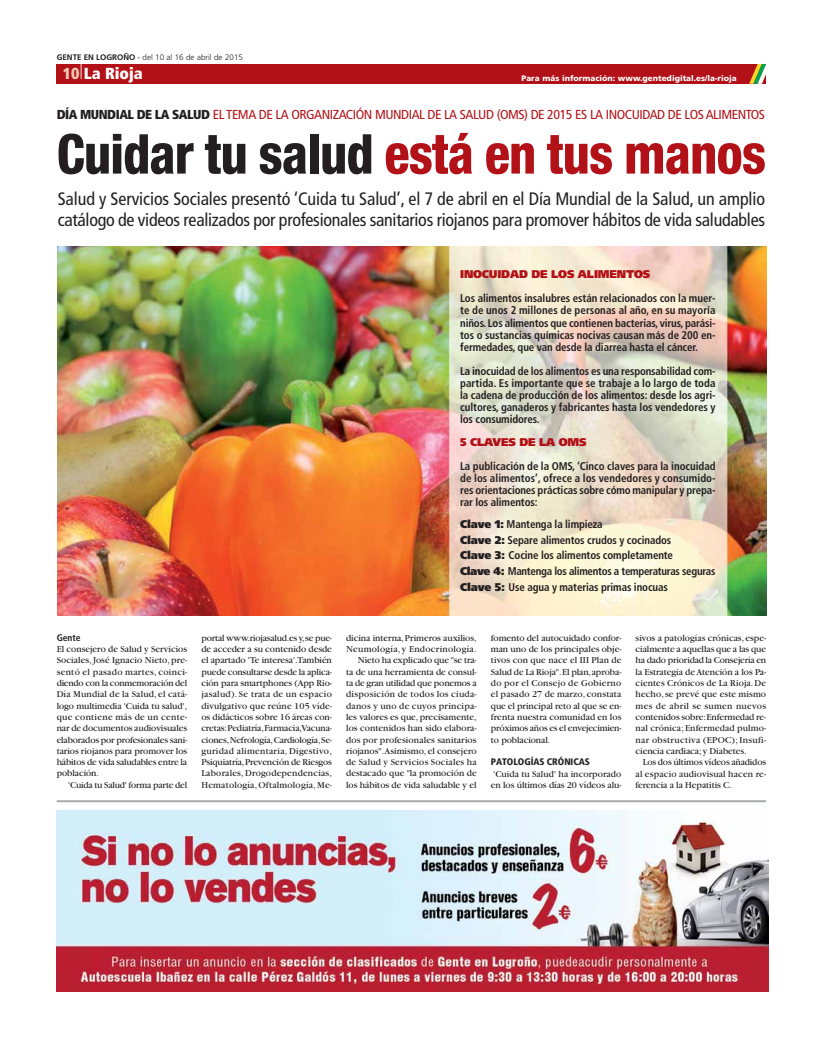
<style>
.page{position:relative;width:823px;height:1049px;background:#fff}
.page>*{position:absolute;margin:0;border:0;box-sizing:border-box;transform-origin:0 0}
.t1{font:800 condensed 55px "Helvetica Neue";letter-spacing:-.015em;color:#b21117;scale:.95 1}
.t2{font:condensed 18px/21px "Frutiger";letter-spacing:-.015em;color:#231f20}
.t3{font:900 condensed 16px "Frutiger";color:#fff}
.t4{font:condensed 13px "Frutiger";letter-spacing:-.035em;color:#b21117;scale:1.07 1}
.t5{font:700 condensed 11.2px/12.2px "Frutiger";letter-spacing:-.01em;color:#231f20;text-align:justify}
.t6{font:900 11.2px "Frutiger";letter-spacing:-.015em;color:#b31117}
.t7{font:9.5px/11.3px "Garamond";color:#231f20;text-align:justify}
.t8{font:9.5px "Garamond";letter-spacing:-.02em;color:#231f20}
.t9{font:900 condensed 9.5px "Frutiger";letter-spacing:-.005em;color:#231f20}
.t10{font:700 condensed 9.5px "Frutiger";letter-spacing:-.005em;color:#231f20}
.t11{font:900 8px "Frutiger";color:#fff}
.t12{font:300 8px "Frutiger";color:#231f20}
.s1{font-weight:700}
.s2{color:#efc6b6}
.s3{font-weight:900;color:#231f20}
.s4{color:#231f20}
.s5{font-weight:900;font-stretch:normal}
</style>
<div class="page">
<div style="left:57px;top:64px;width:708px;height:20px;background:#b21117"></div>
<svg style="left:749px;top:64px;width:16px;height:20px"></svg>
<img style="left:58px;top:246px;width:707px;height:369px">
<img style="left:57px;top:810px;width:711px;height:181px">
<hr style="left:57px;top:800px;width:708px;height:2px;background:#a7a9ac">
<p class="t12" style="left:57px;top:54px;width:188px"><span class="s1">GENTE EN LOGROÑO ·</span> del 10 al 16 de abril de 2015</p>
<h3 class="t3" style="left:63px;top:67px;width:82px"><span class="s2">10</span><sup>|</sup>La Rioja</h3>
<p class="t11" style="left:521px;top:75px;width:217px">Para más información: www.gentedigital.es/la-rioja</p>
<h3 class="t4" style="left:57px;top:109px;width:663px"><span class="s3">DÍA MUNDIAL DE LA SALUD</span> EL TEMA DE LA ORGANIZACIÓN MUNDIAL DE LA SALUD (OMS) DE 2015 ES LA INOCUIDAD DE LOS ALIMENTOS</h3>
<h1 class="t1" style="left:57px;top:134px;width:747px"><span class="s4">Cuidar tu salud</span> está en tus manos</h1>
<h2 class="t2" style="left:58px;top:190px;width:708px">Salud y Servicios Sociales presentó ‘Cuida tu Salud’, el 7 de abril en el Día Mundial de la Salud, un amplio catálogo de videos realizados por profesionales sanitarios riojanos para promover hábitos de vida saludables</h2>
<p class="t6" style="left:460px;top:270px;width:191px">INOCUIDAD DE LOS ALIMENTOS</p>
<p class="t5" style="left:460px;top:293px;width:257px">Los alimentos insalubres están relacionados con la muer&shy;te de unos 2 millones de personas al año, en su mayoría niños. Los alimentos que contienen bacterias, virus, parási&shy;tos o sustancias químicas nocivas causan más de 200 en&shy;fermedades, que van desde la diarrea hasta el cáncer.</p>
<p class="t5" style="left:460px;top:365px;width:257px">La inocuidad de los alimentos es una responsabilidad com&shy;partida. Es importante que se trabaje a lo largo de toda la cadena de producción de los alimentos: desde los agri&shy;cultores, ganaderos y fabricantes hasta los vendedores y los consumidores.</p>
<p class="t6" style="left:460px;top:437px;width:128px">5 CLAVES DE LA OMS</p>
<p class="t5" style="left:460px;top:460px;width:257px">La publicación de la OMS, ‘Cinco claves para la inocuidad de los alimentos’, ofrece a los vendedores y consumido&shy;res orientaciones prácticas sobre cómo manipular y prepa&shy;rar los alimentos:</p>
<p class="t5" style="left:460px;top:517px;width:257px;line-height:15.9px;text-align:left"><span class="s5">Clave 1:</span> Mantenga la limpieza<br><span class="s5">Clave 2:</span> Separe alimentos crudos y cocinados<br><span class="s5">Clave 3:</span> Cocine los alimentos completamente<br><span class="s5">Clave 4:</span> Mantenga los alimentos a temperaturas seguras <span class="s5">Clave 5:</span> Use agua y materias primas inocuas</p>
<p class="t10" style="left:57px;top:634px;width:25px">Gente</p>
<p class="t7" style="left:57px;top:644px;width:132px">El consejero de Salud y Servicios Sociales, José Ignacio Nieto, pre&shy;sentó el pasado martes, coinci&shy;diendo con la conmemoración del Día Mundial de la Salud,el catá&shy;logo multimedia 'Cuida tu salud', que contiene más de un cente&shy;nar de documentos audiovisuales elaborados por profesionales sani&shy;tarios riojanos para promover los hábitos de vida saludables entre la población.</p>
<p class="t8" style="left:68px;top:781px;width:120px">'Cuida tu Salud' forma parte del</p>
<p class="t7" style="left:201px;top:633px;width:132px">portal www.riojasalud.es y,se pue&shy;de acceder a su contenido desde el apartado 'Te interesa'.También puede consultarse desde la aplica&shy;ción para smartphones (App Rio&shy;jasalud). Se trata de un espacio divulgativo que reúne 105 víde&shy;os didácticos sobre 16 áreas con&shy;cretas:Pediatría,Farmacia,Vacuna&shy;ciones,Nefrología,Cardiología,Se&shy;guridad alimentaria, Digestivo, Psiquiatría,Prevención de Riesgos Laborales, Drogodependencias, Hematología,Oftalmología,Me-</p>
<p class="t7" style="left:346px;top:633px;width:132px;text-align:right">dicina interna,Primeros auxilios,<br>Neumología,y Endocrinología.<br>Nieto ha explicado que "se tra-<br>ta de una herramienta de consul&shy;ta de gran utilidad que ponemos a disposición de todos los ciuda&shy;danos y uno de cuyos principa&shy;les valores es que,precisamente, los contenidos han sido elabora&shy;dos por profesionales sanitarios riojanos".Asimismo,el consejero de Salud y Servicios Sociales ha destacado que "la promoción de los hábitos de vida saludable y el</p>
<p class="t7" style="left:490px;top:633px;width:132px">fomento del autocuidado confor&shy;man uno de los principales obje&shy;tivos con que nace el III Plan de Salud de La Rioja".El plan,aproba&shy;do por el Consejo de Gobierno el pasado 27 de marzo,constata que el principal reto al que se en&shy;frenta nuestra comunidad en los próximos años es el envejecimien&shy;to poblacional.</p>
<p class="t9" style="left:490px;top:758px;width:101px">PATOLOGÍAS CRÓNICAS</p>
<p class="t7" style="left:490px;top:769px;width:132px">'Cuida tu Salud' ha incorporado en los últimos días 20 vídeos alu-</p>
<p class="t7" style="left:635px;top:633px;width:132px">sivos a patologías crónicas,espe&shy;cialmente a aquellas que a las que ha dado prioridad la Consejería en la Estrategia de Atención a los Pa&shy;cientes Crónicos de La Rioja.De hecho, se prevé que este mismo mes de abril se sumen nuevos contenidos sobre:Enfermedad re&shy;nal crónica; Enfermedad pulmo&shy;nar obstructiva (EPOC); Insufi&shy;ciencia cardiaca;y Diabetes.</p>
<p class="t7" style="left:635px;top:757px;width:132px;text-indent:7px">Los dos últimos vídeos añadidos al espacio audiovisual hacen re&shy;ferencia a la Hepatitis C.</p>
</div>
